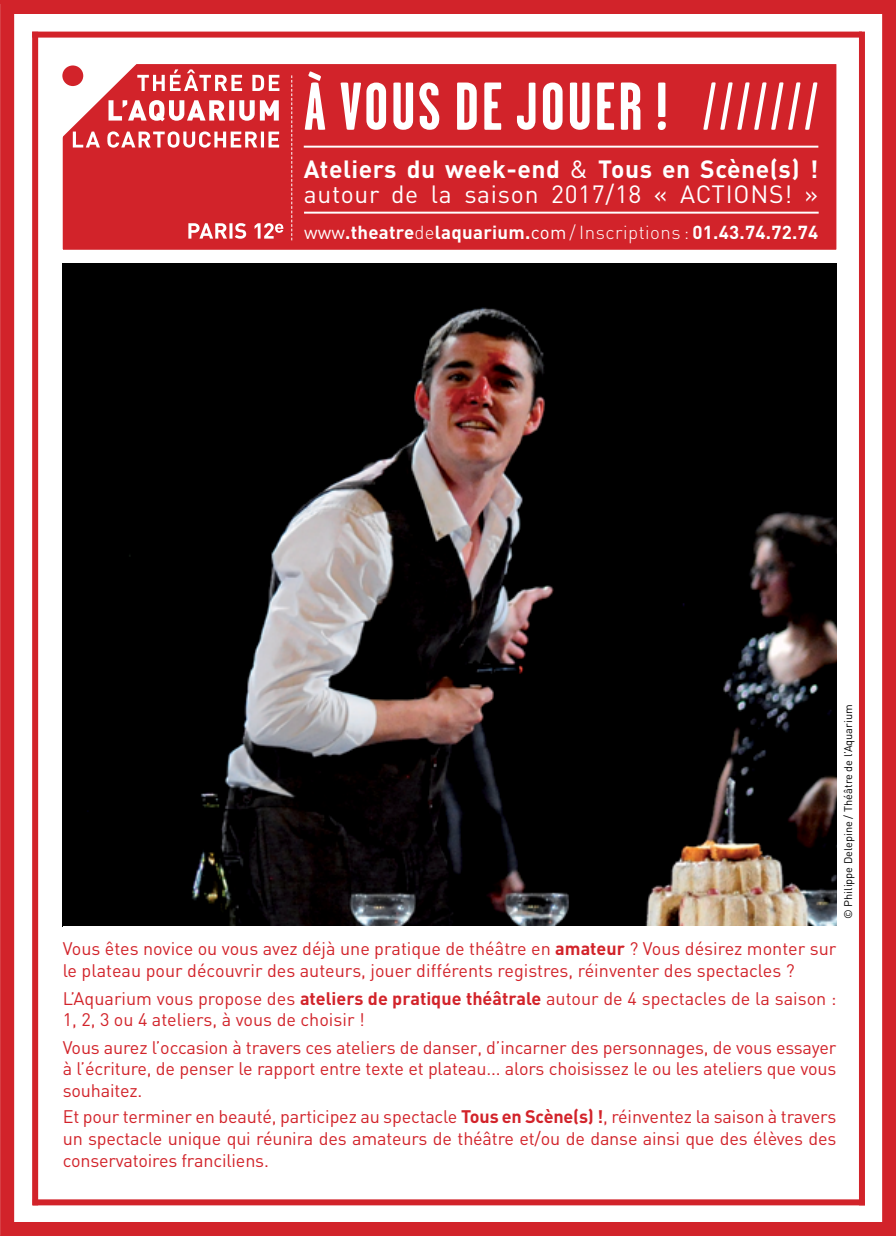
<style>
.page{position:relative;width:896px;height:1236px;background:#fff}
.page>*{position:absolute;margin:0;border:0;box-sizing:border-box;transform-origin:0 0}
.t1{font:700 67.6px "Garage Gothic";letter-spacing:.04em;color:#fff}
.t2{font:24.6px/24.6px "DIN";letter-spacing:.03em;color:#fff}
.t3{font:700 18.6px "DIN";letter-spacing:.015em;color:#fff}
.t4{font:18px/21.6px "DIN";color:#d2232a}
.t5{font:11px "DIN";color:#000}
.s1{font-weight:400}
.s2{font-weight:700}
.s3{font-weight:300}
</style>
<div class="page">
<div style="left:0;top:0;width:896px;height:1236px;border:14px solid #d2232a"></div>
<img style="left:63px;top:263px;width:773px;height:663px">
<div style="left:62px;top:64px;width:775px;height:186px;background:#d2232a"></div>
<hr style="left:304px;top:146px;width:514px;height:2px;background:#fff">
<svg style="left:60px;top:63px;width:25px;height:25px"></svg>
<div style="left:58px;top:61px;width:30px;height:30px;border:4px solid #fff;border-radius:50%"></div>
<svg style="left:291px;top:75px;width:1px;height:165px"></svg>
<svg style="left:188px;top:223px;width:95px;height:16px"></svg>
<svg style="left:73px;top:131px;width:206px;height:17px"></svg>
<svg style="left:137px;top:69px;width:142px;height:22px"></svg>
<svg style="left:108px;top:100px;width:171px;height:21px"></svg>
<div style="left:32px;top:32px;width:830px;height:6px;background:#d2232a"></div>
<div style="left:33px;top:1199px;width:832px;height:6px;background:#d2232a"></div>
<div style="left:32px;top:32px;width:6px;height:1173px;background:#d2232a"></div>
<div style="left:859px;top:32px;width:6px;height:1173px;background:#d2232a"></div>
<hr style="left:304px;top:212px;width:514px;height:2px;background:#fff">
<h1 class="t1" style="left:304px;top:71px;width:516px">À VOUS DE JOUER ! <span class="s1">///////</span></h1>
<h2 class="t2" style="left:304px;top:157px;width:516px"><span class="s2">Ateliers du week-end</span> &amp; <span class="s2">Tous en Scène(s) ! </span>autour de la saison 2017/18 « ACTIONS! »</h2>
<p class="t3" style="left:304px;top:220px;width:516px"><span class="s1">www</span>.theatre<span class="s3">de</span>laquarium.<span class="s1">com</span> <span class="s3">/ Inscriptions :</span> 01.43.74.72.74</p>
<p class="t5" style="left:841px;top:919px;width:216px;rotate:-90deg">© Philippe Delepine / Théâtre de l’Aquarium</p>
<p class="t4" style="left:63px;top:938px;width:775px">Vous êtes novice ou vous avez déjà une pratique de théâtre en <span class="s2">amateur</span> ? Vous désirez monter sur le plateau pour découvrir des auteurs, jouer différents registres, réinventer des spectacles ?</p>
<p class="t4" style="left:63px;top:987px;width:775px">L’Aquarium vous propose des <span class="s2">ateliers de pratique théâtrale</span> autour de 4 spectacles de la saison :<br>1, 2, 3 ou 4 ateliers, à vous de choisir !</p>
<p class="t4" style="left:63px;top:1036px;width:775px;text-align:justify">Vous aurez l’occasion à travers ces ateliers de danser, d’incarner des personnages, de vous essayer à l’écriture, de penser le rapport entre texte et plateau... alors choisissez le ou les ateliers que vous souhaitez.</p>
<p class="t4" style="left:63px;top:1106px;width:775px;text-align:justify">Et pour terminer en beauté, participez au spectacle <span class="s2">Tous en Scène(s) !</span>, réinventez la saison à travers un spectacle unique qui réunira des amateurs de théâtre et/ou de danse ainsi que des élèves des conservatoires franciliens.</p>
</div>
